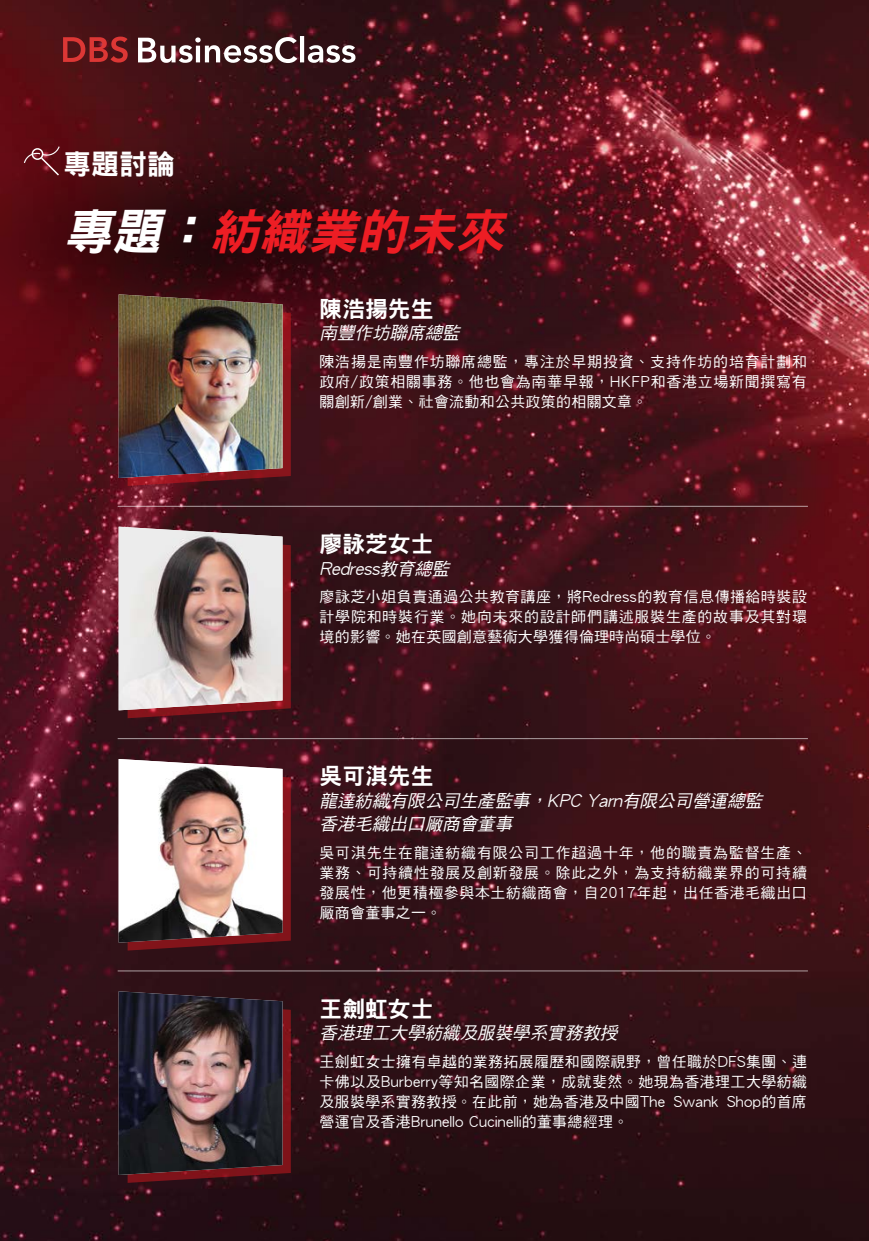
<style>
.page{position:relative;width:869px;height:1241px;background:#fff}
.page>*{position:absolute;margin:0;border:0;box-sizing:border-box;transform-origin:0 0}
.t1{font:italic 49px "DF Hei HK W9";color:#ed1d24}
.t2{font:28px "DF Hei HK W9";color:#fff}
.t3{font:22.75px "DF Hei HK W9";color:#fff}
.t4{font:italic 17.5px/22.8px "DF Hei HK W5";color:#fff}
.t5{font:14.88px/20.1px "DF Hei HK W5";letter-spacing:.025em;color:#fff;text-align:justify}
.s1{color:#fff}
</style>
<div class="page">
<img style="left:0;top:0;width:868px;height:1240px">
<img style="left:0;top:46px;width:840px;height:399px">
<svg style="left:119px;top:294px;width:172px;height:192px"></svg>
<img style="left:119px;top:294px;width:163px;height:184px">
<svg style="left:119px;top:526px;width:172px;height:192px"></svg>
<img style="left:119px;top:526px;width:163px;height:184px">
<svg style="left:119px;top:758px;width:172px;height:192px"></svg>
<img style="left:119px;top:758px;width:163px;height:184px">
<svg style="left:119px;top:991px;width:172px;height:191px"></svg>
<img style="left:119px;top:991px;width:163px;height:183px">
<svg style="left:63px;top:37px;width:65px;height:26px"></svg>
<svg style="left:138px;top:36px;width:217px;height:27px"></svg>
<svg style="left:23px;top:145px;width:38px;height:32px"></svg>
<hr style="left:118px;top:506px;width:689px;height:1px;background:#fff">
<hr style="left:118px;top:738px;width:689px;height:1px;background:#fff">
<hr style="left:118px;top:970px;width:689px;height:1px;background:#fff">
<h2 class="t2" style="left:63px;top:149px;width:113px">專題討論</h2>
<h1 class="t1" style="left:63px;top:204px;width:453px"><span class="s1">專題：</span>紡織業的未來</h1>
<h3 class="t3" style="left:319px;top:296px;width:115px">陳浩揚先生</h3>
<p class="t4" style="left:319px;top:321px;width:145px">南豐作坊聯席總監</p>
<p class="t5" style="left:319px;top:351px;width:488px">陳浩揚是南豐作坊聯席總監，專注於早期投資、支持作坊的培育計劃和政府/政策相關事務。他也會為南華早報，HKFP和香港立場新聞撰寫有關創新/創業、社會流動和公共政策的相關文章。</p>
<h3 class="t3" style="left:319px;top:531px;width:115px">廖詠芝女士</h3>
<p class="t4" style="left:319px;top:556px;width:135px">Redress教育總監</p>
<p class="t5" style="left:319px;top:586px;width:488px">廖詠芝小姐負責通過公共教育講座，將Redress的教育信息傳播給時裝設計學院和時裝行業。她向未來的設計師們講述服裝生產的故事及其對環境的影響。她在英國創意藝術大學獲得倫理時尚碩士學位。</p>
<h3 class="t3" style="left:319px;top:763px;width:115px">吳可淇先生</h3>
<p class="t4" style="left:319px;top:788px;width:448px">龍達紡織有限公司生產監事，KPC Yarn有限公司營運總監香港毛織出口厰商會董事</p>
<p class="t5" style="left:319px;top:842px;width:488px">吳可淇先生在龍達紡織有限公司工作超過十年，他的職責為監督生產、業務、可持續性發展及創新發展。除此之外，為支持紡織業界的可持續發展性，他更積極參與本土紡織商會，自2017年起，出任香港毛織出口厰商會董事之一。</p>
<h3 class="t3" style="left:319px;top:995px;width:115px">王劍虹女士</h3>
<p class="t4" style="left:319px;top:1021px;width:303px">香港理工大學紡織及服裝學系實務教授</p>
<p class="t5" style="left:319px;top:1050px;width:488px">王劍虹女士擁有卓越的業務拓展履歷和國際視野，曾任職於DFS集團、連卡佛以及Burberry等知名國際企業，成就斐然。她現為香港理工大學紡織及服裝學系實務教授。在此前，她為香港及中國The Swank Shop的首席營運官及香港Brunello Cucinelli的董事總經理。</p>
</div>
